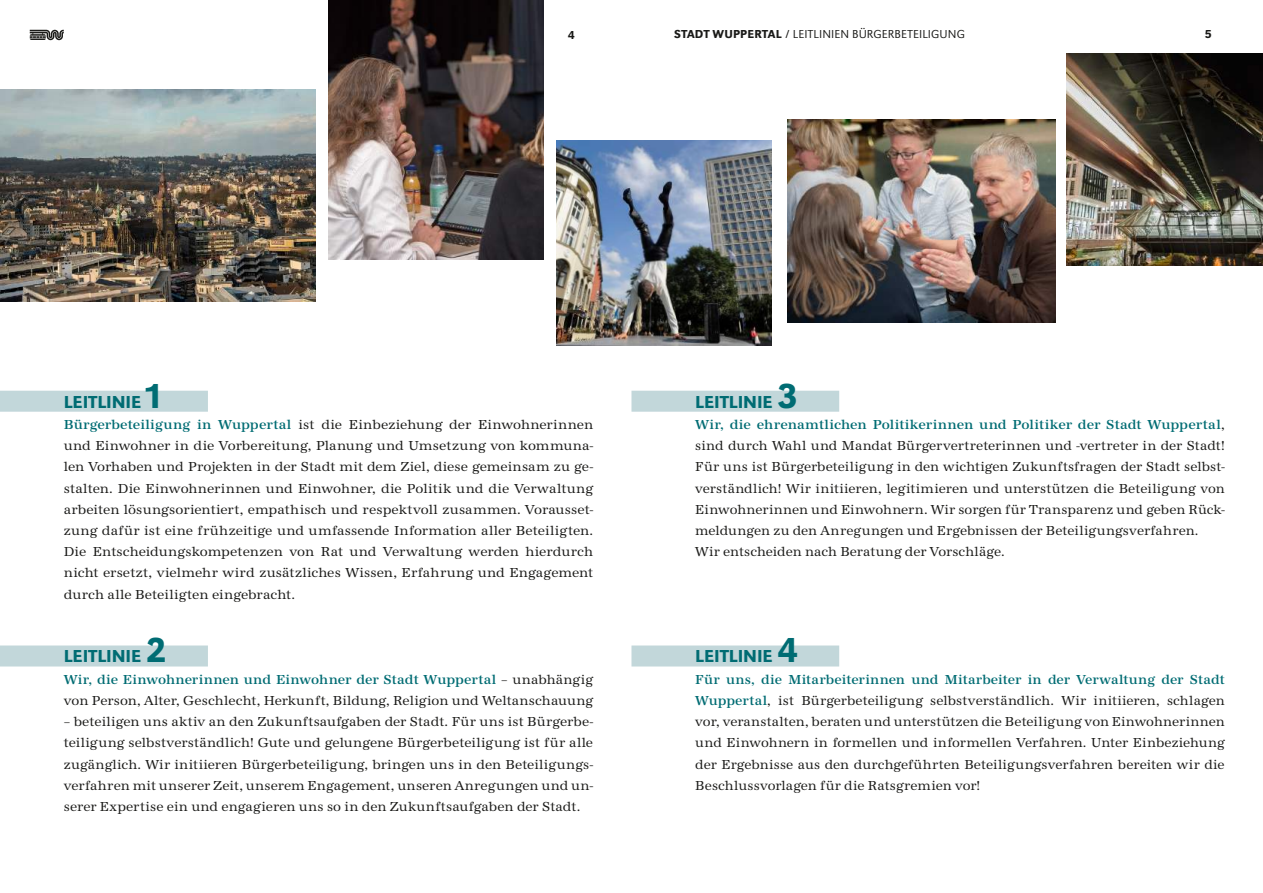
<style>
.page{position:relative;width:1263px;height:893px;background:#fff}
.page>*{position:absolute;margin:0;border:0;box-sizing:border-box;transform-origin:0 0}
.t1{font:500 18px "URW Grotesk";color:#006c73}
.t2{font:13.5px/21.1px "URW Antiqua";letter-spacing:.005em;color:#1a1a18;text-align:justify}
.t3{font:300 12px "URW Grotesk";letter-spacing:.005em;color:#1a1a18}
.t4{font:500 12px "URW Grotesk";color:#1a1a18}
.s1{font-weight:500}
.s2{font-size:36px}
.s3{font-weight:500;color:#006c73}
</style>
<div class="page">
<svg style="left:30px;top:30px;width:34px;height:10px"></svg>
<div style="left:0;top:391px;width:208px;height:21px;background:#c2d7da"></div>
<div style="left:631px;top:391px;width:208px;height:21px;background:#c2d7da"></div>
<div style="left:631px;top:645px;width:208px;height:21px;background:#c2d7da"></div>
<div style="left:0;top:645px;width:208px;height:21px;background:#c2d7da"></div>
<img style="left:0;top:89px;width:315px;height:213px">
<img style="left:1066px;top:53px;width:197px;height:213px">
<img style="left:556px;top:140px;width:216px;height:206px">
<img style="left:328px;top:0;width:215px;height:259px">
<img style="left:787px;top:120px;width:268px;height:202px">
<p class="t4" style="left:568px;top:28px;width:8px">4</p>
<p class="t3" style="left:674px;top:27px;width:292px"><span class="s1">STADT WUPPERTAL /</span> LEITLINIEN BÜRGERBETEILIGUNG</p>
<p class="t4" style="left:1205px;top:27px;width:8px">5</p>
<h1 class="t1" style="left:64px;top:391px;width:101px">LEITLINIE <span class="s2">1</span></h1>
<p class="t2" style="left:64px;top:414px;width:531px"><span class="s3">Bürgerbeteiligung in Wuppertal</span> ist die Einbeziehung der Einwohnerinnen und Einwohner in die Vorbereitung, Planung und Umsetzung von kommuna&shy;len Vorhaben und Projekten in der Stadt mit dem Ziel, diese gemeinsam zu ge&shy;stalten. Die Einwohnerinnen und Einwohner, die Politik und die Verwaltung arbeiten lösungsorientiert, empathisch und respektvoll zusammen. Vorausset&shy;zung dafür ist eine frühzeitige und umfassende Information aller Beteiligten.<br>Die Entscheidungskompetenzen von Rat und Verwaltung werden hierdurch nicht ersetzt, vielmehr wird zusätzliches Wissen, Erfahrung und Engagement durch alle Beteiligten eingebracht.</p>
<h1 class="t1" style="left:64px;top:646px;width:104px">LEITLINIE <span class="s2">2</span></h1>
<p class="t2" style="left:64px;top:669px;width:531px"><span class="s3">Wir, die Einwohnerinnen und Einwohner der Stadt Wuppertal</span> – unabhängig von Person, Alter, Geschlecht, Herkunft, Bildung, Religion und Weltanschauung</p>
<p class="t2" style="left:64px;top:711px;width:531px">– beteiligen uns aktiv an den Zukunftsaufgaben der Stadt. Für uns ist Bürgerbe&shy;teiligung selbstverständlich! Gute und gelungene Bürgerbeteiligung ist für alle zugänglich. Wir initiieren Bürgerbeteiligung, bringen uns in den Beteiligungs&shy;verfahren mit unserer Zeit, unserem Engagement, unseren Anregungen und un&shy;serer Expertise ein und engagieren uns so in den Zukunftsaufgaben der Stadt.</p>
<h1 class="t1" style="left:695px;top:391px;width:104px">LEITLINIE <span class="s2">3</span></h1>
<p class="t2" style="left:695px;top:414px;width:531px;text-align:left"><span class="s3">Wir, die ehrenamtlichen Politikerinnen und Politiker der Stadt Wuppertal</span>, sind durch Wahl und Mandat Bürgervertreterinnen und -vertreter in der Stadt!<br>Für uns ist Bürgerbeteiligung in den wichtigen Zukunftsfragen der Stadt selbst&shy;verständlich! Wir initiieren, legitimieren und unterstützen die Beteiligung von Einwohnerinnen und Einwohnern. Wir sorgen für Transparenz und geben Rück&shy;meldungen zu den Anregungen und Ergebnissen der Beteiligungsverfahren.<br>Wir entscheiden nach Beratung der Vorschläge.</p>
<h1 class="t1" style="left:695px;top:646px;width:104px">LEITLINIE <span class="s2">4</span></h1>
<p class="t2" style="left:695px;top:669px;width:531px"><span class="s3">Für uns, die Mitarbeiterinnen und Mitarbeiter in der Verwaltung der Stadt Wuppertal</span>, ist Bürgerbeteiligung selbstverständlich. Wir initiieren, schlagen vor, veranstalten, beraten und unterstützen die Beteiligung von Einwohnerinnen und Einwohnern in formellen und informellen Verfahren. Unter Einbeziehung der Ergebnisse aus den durchgeführten Beteiligungsverfahren bereiten wir die Beschlussvorlagen für die Ratsgremien vor!</p>
</div>
